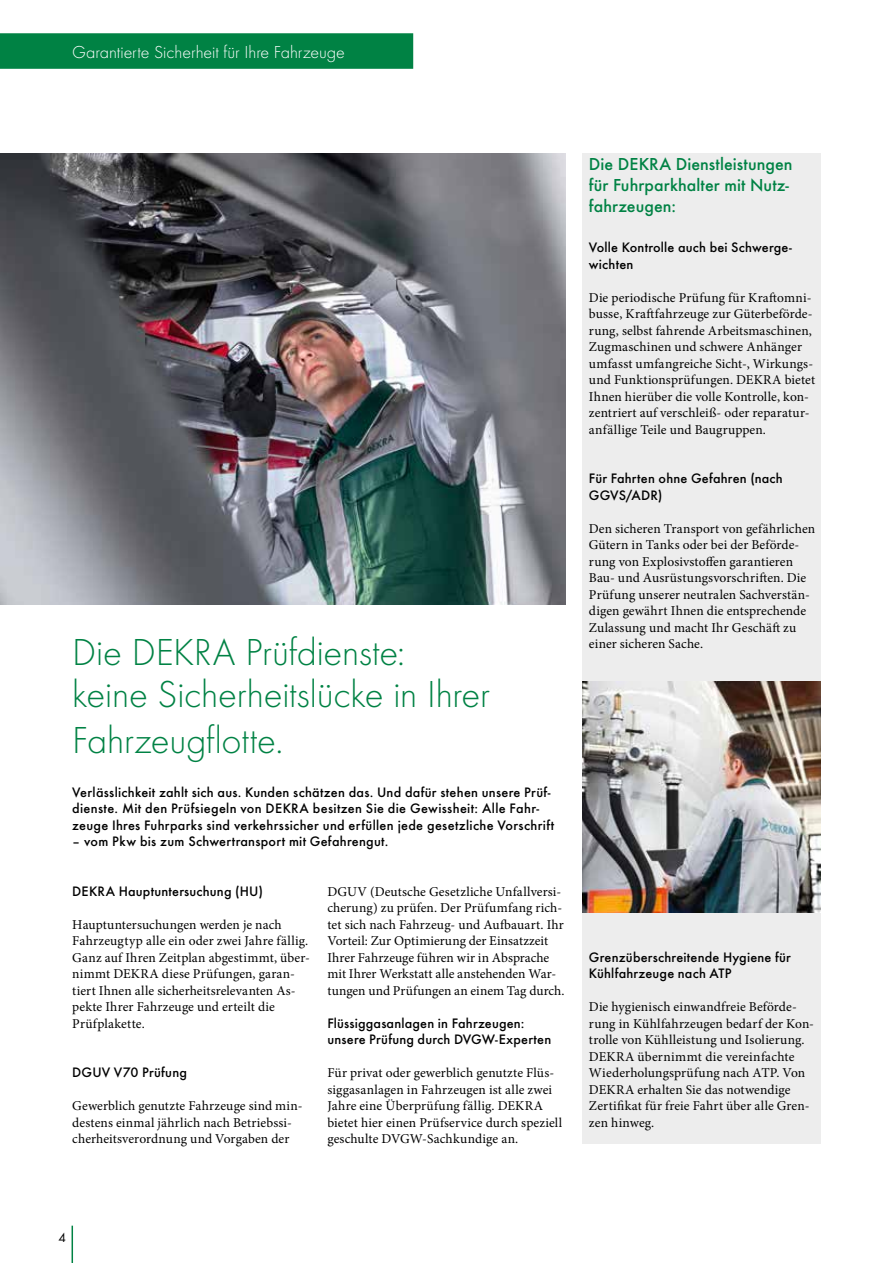
<style>
.page{position:relative;width:893px;height:1263px;background:#fff}
.page>*{position:absolute;margin:0;border:0;box-sizing:border-box;transform-origin:0 0}
.t1{font:300 39px/42px "Futura";letter-spacing:-.005em;color:#008244}
.t2{font:500 18px/21px "Futura";letter-spacing:.005em;color:#008244}
.t3{font:300 18px "Futura";color:#fff}
.t4{font:500 14.25px/16.5px "Futura";letter-spacing:.015em;color:#000}
.t5{font:13.5px/16.5px "Minion Pro";letter-spacing:.01em;color:#000}
.t6{font:13.5px "Futura Boo";color:#000}
</style>
<div class="page">
<div style="left:0;top:33px;width:413px;height:36px;background:#008244"></div>
<hr style="left:72px;top:1226px;width:1px;height:37px;background:#008244">
<img style="left:0;top:153px;width:566px;height:451px">
<div style="left:583px;top:153px;width:238px;height:990px;background:#ededed"></div>
<img style="left:583px;top:681px;width:238px;height:231px">
<h2 class="t3" style="left:72px;top:40px;width:274px">Garantierte Sicherheit für Ihre Fahrzeuge</h2>
<h1 class="t1" style="left:72px;top:629px;width:419px">Die DEKRA Prüfdienste: keine Sicherheitslücke in Ihrer</h1>
<h1 class="t1" style="left:72px;top:718px;width:212px">Fahrzeugflotte.</h1>
<p class="t4" style="left:72px;top:782px;width:484px">Verlässlichkeit zahlt sich aus. Kunden schätzen das. Und dafür stehen unsere Prüf&shy;dienste. Mit den Prüfsiegeln von DEKRA besitzen Sie die Gewissheit: Alle Fahr&shy;zeuge Ihres Fuhrparks sind verkehrssicher und erfüllen jede gesetzliche Vorschrift</p>
<p class="t4" style="left:72px;top:832px;width:318px">– vom Pkw bis zum Schwertransport mit Gefahrengut.</p>
<p class="t4" style="left:72px;top:881px;width:192px">DEKRA Hauptuntersuchung (HU)</p>
<p class="t5" style="left:72px;top:916px;width:239px">Hauptuntersuchungen werden je nach Fahrzeugtyp alle ein oder zwei Jahre fällig.<br>Ganz auf Ihren Zeitplan abgestimmt, über&shy;nimmt DEKRA diese Prüfungen, garan&shy;tiert Ihnen alle sicherheitsrelevanten As&shy;pekte Ihrer Fahrzeuge und erteilt die Prüfplakette.</p>
<p class="t4" style="left:72px;top:1063px;width:116px">DGUV V70 Prüfung</p>
<p class="t5" style="left:72px;top:1098px;width:232px">Gewerblich genutzte Fahrzeuge sind min&shy;destens einmal jährlich nach Betriebssi&shy;cherheitsverordnung und Vorgaben der</p>
<p class="t5" style="left:327px;top:883px;width:239px">DGUV (Deutsche Gesetzliche Unfallversi&shy;cherung) zu prüfen. Der Prüfumfang rich&shy;tet sich nach Fahrzeug- und Aufbauart. Ihr Vorteil: Zur Optimierung der Einsatzzeit Ihrer Fahrzeuge führen wir in Absprache mit Ihrer Werkstatt alle anstehenden War&shy;tungen und Prüfungen an einem Tag durch.</p>
<p class="t4" style="left:327px;top:1013px;width:225px">Flüssiggasanlagen in Fahrzeugen: unsere Prüfung durch DVGW-Experten</p>
<p class="t5" style="left:327px;top:1065px;width:236px">Für privat oder gewerblich genutzte Flüs&shy;siggasanlagen in Fahrzeugen ist alle zwei Jahre eine Überprüfung fällig. DEKRA bietet hier einen Prüfservice durch speziell geschulte DVGW-Sachkundige an.</p>
<h2 class="t2" style="left:589px;top:151px;width:205px">Die DEKRA Dienstleistungen für Fuhrparkhalter mit Nutz&shy;fahrzeugen:</h2>
<p class="t4" style="left:589px;top:238px;width:205px">Volle Kontrolle auch bei Schwerge&shy;wichten</p>
<p class="t5" style="left:589px;top:289px;width:228px">Die periodische Prüfung für Kraftomni&shy;busse, Kraftfahrzeuge zur Güterbeförde&shy;rung, selbst fahrende Arbeitsmaschinen, Zugmaschinen und schwere Anhänger umfasst umfangreiche Sicht-, Wirkungs&shy;und Funktionsprüfungen. DEKRA bietet Ihnen hierüber die volle Kontrolle, kon&shy;zentriert auf verschleiß- oder reparatur&shy;anfällige Teile und Baugruppen.</p>
<p class="t4" style="left:589px;top:469px;width:195px">Für Fahrten ohne Gefahren (nach<br>GGVS/ADR)</p>
<p class="t5" style="left:589px;top:520px;width:228px">Den sicheren Transport von gefährlichen Gütern in Tanks oder bei der Beförde&shy;rung von Explosivstoffen garantieren Bau- und Ausrüstungsvorschriften. Die Prüfung unserer neutralen Sachverstän&shy;digen gewährt Ihnen die entsprechende Zulassung und macht Ihr Geschäft zu einer sicheren Sache.</p>
<p class="t4" style="left:589px;top:947px;width:203px">Grenzüberschreitende Hygiene für<br>Kühlfahrzeuge nach ATP</p>
<p class="t5" style="left:589px;top:999px;width:227px">Die hygienisch einwandfreie Beförde&shy;rung in Kühlfahrzeugen bedarf der Kon&shy;trolle von Kühlleistung und Isolierung.<br>DEKRA übernimmt die vereinfachte Wiederholungsprüfung nach ATP. Von DEKRA erhalten Sie das notwendige Zertifikat für freie Fahrt über alle Gren&shy;zen hinweg.</p>
<p class="t6" style="left:58px;top:1228px;width:9px">4</p>
</div>
